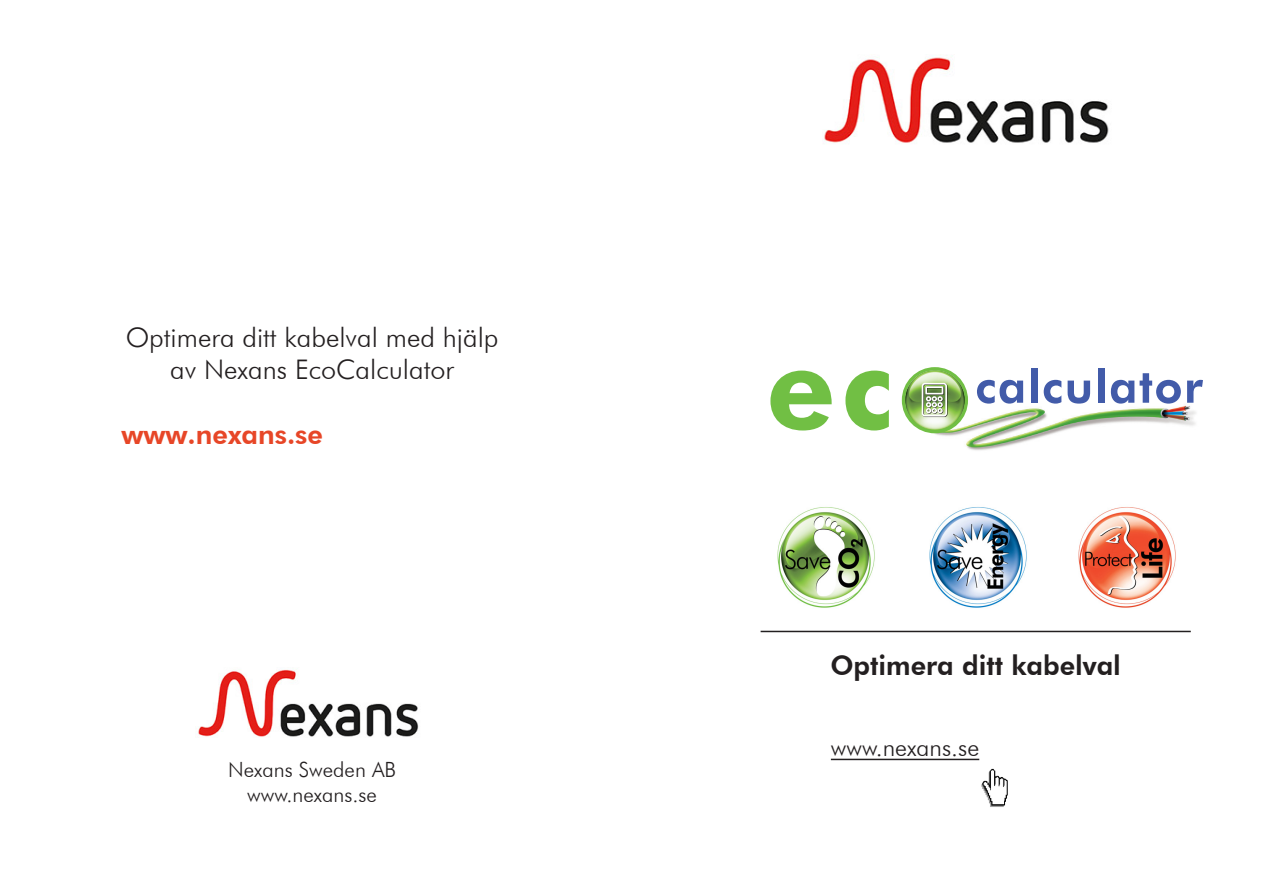
<style>
.page{position:relative;width:1263px;height:893px;background:#fff}
.page>*{position:absolute;margin:0;border:0;box-sizing:border-box;transform-origin:0 0}
.t1{font:300 27px/32.4px "Futura BT";color:#231f20;text-align:center}
.t2{font:800 27px "Futura BT";color:#231f20}
.t3{font:800 27px "Futura BT";color:#e74627}
.t4{font:300 24px "Futura BT";color:#231f20}
.t5{font:300 21px "Futura BT";color:#231f20}
</style>
<div class="page">
<img style="left:198px;top:669px;width:221px;height:68px">
<img style="left:824px;top:54px;width:285px;height:89px">
<img style="left:777px;top:507px;width:98px;height:101px">
<img style="left:929px;top:507px;width:98px;height:101px">
<img style="left:1078px;top:507px;width:98px;height:101px">
<hr style="left:761px;top:631px;width:430px;height:1px;background:#231f20">
<img style="left:981px;top:768px;width:27px;height:39px">
<img style="left:910px;top:392px;width:286px;height:59px">
<svg style="left:977px;top:380px;width:46px;height:24px"></svg>
<div style="left:1031px;top:368px;width:6px;height:35px;background:#425ba9"></div>
<svg style="left:1044px;top:380px;width:17px;height:24px"></svg>
<svg style="left:1067px;top:381px;width:23px;height:23px"></svg>
<div style="left:1098px;top:368px;width:6px;height:35px;background:#425ba9"></div>
<svg style="left:1111px;top:373px;width:70px;height:31px"></svg>
<svg style="left:1187px;top:380px;width:16px;height:23px"></svg>
<svg style="left:770px;top:371px;width:62px;height:59px"></svg>
<svg style="left:845px;top:371px;width:44px;height:59px"></svg>
<div style="left:903px;top:369px;width:63px;height:63px;background:#71bf44;border-radius:50%"></div>
<div style="left:902px;top:367px;width:66px;height:66px;border:3px solid #71bf44;border-radius:50%"></div>
<img style="left:905px;top:370px;width:60px;height:60px;border-radius:30px">
<div style="left:926px;top:387px;width:18px;height:8px;border:2px solid #231f20"></div>
<div style="left:922px;top:383px;width:25px;height:34px;border:2px solid #fff;border-radius:2px"></div>
<div style="left:925px;top:386px;width:18px;height:8px;border:2px solid #fff"></div>
<svg style="left:926px;top:396px;width:17px;height:18px"></svg>
<hr style="left:831px;top:759px;width:148px;height:1px;background:#231f20">
<p class="t1" style="left:126px;top:321px;width:374px">Optimera ditt kabelval med hjälp av Nexans EcoCalculator</p>
<p class="t3" style="left:121px;top:418px;width:203px">www.nexans.se</p>
<p class="t5" style="left:228px;top:757px;width:170px">Nexans Sweden AB</p>
<p class="t5" style="left:247px;top:782px;width:131px">www.nexans.se</p>
<p class="t2" style="left:830px;top:649px;width:292px">Optimera ditt kabelval</p>
<p class="t4" style="left:831px;top:733px;width:150px">www.nexans.se</p>
</div>
